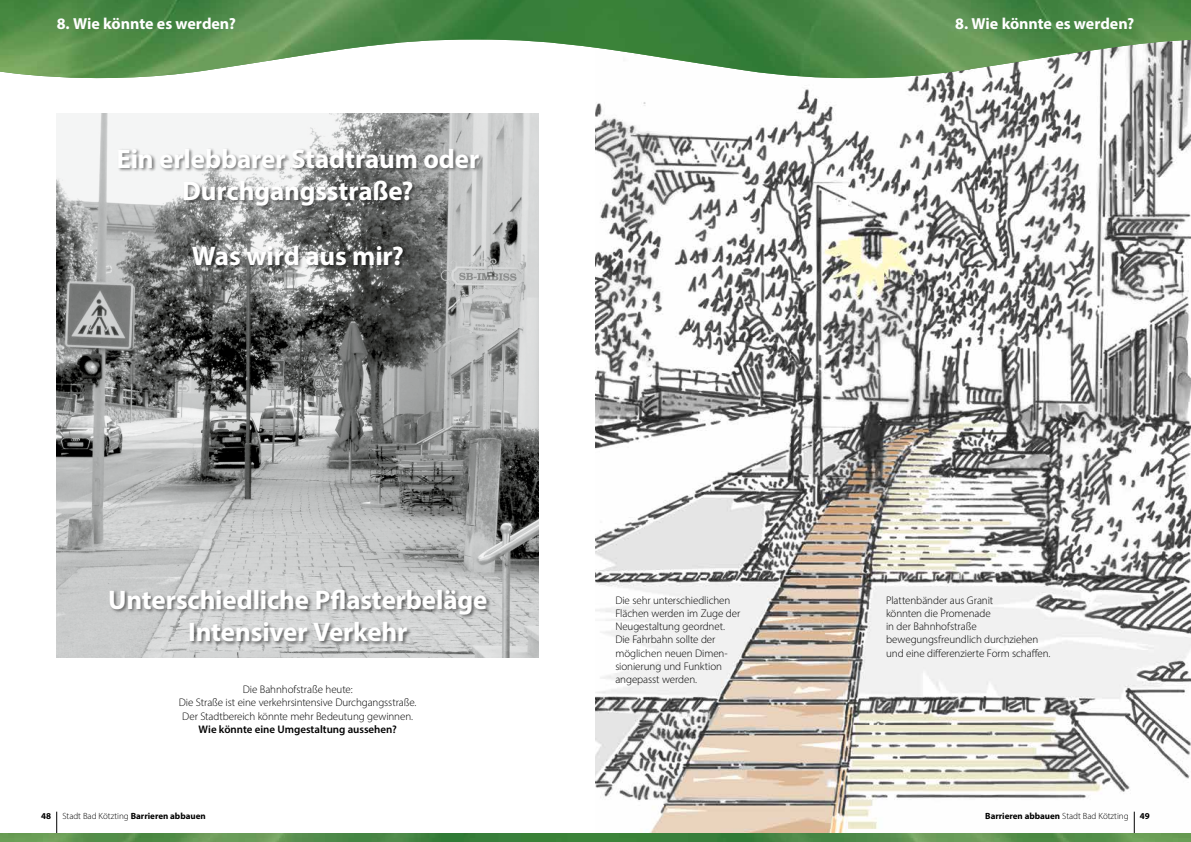
<style>
.page{position:relative;width:1191px;height:842px;background:#fff}
.page>*{position:absolute;margin:0;border:0;box-sizing:border-box;transform-origin:0 0}
.t1{font:700 27px/32.4px "Myriad Pro";letter-spacing:-.005em;color:#fff;text-align:center}
.t2{font:700 16px "Myriad Pro";letter-spacing:-.005em;color:#fff}
.t3{font:300 11px/13.2px "Myriad Pro";letter-spacing:-.01em;color:#000}
.t4{font:600 11px "Myriad Pro";color:#000}
.t5{font:700 9px "Myriad Pro";color:#000}
.t6{font:300 9px "Myriad Pro";color:#000}
.s1{font-weight:700}
.s2{font-weight:300}
</style>
<div class="page">
<img style="left:595px;top:85px;width:596px;height:748px">
<hr style="left:1134px;top:812px;width:1px;height:30px;background:#000">
<hr style="left:56px;top:812px;width:1px;height:30px;background:#000">
<img style="left:0;top:833px;width:1191px;height:9px">
<svg style="left:911px;top:79px;width:279px;height:6px"></svg>
<img style="left:0;top:0;width:1191px;height:79px">
<img style="left:56px;top:113px;width:483px;height:545px">
<div style="left:117px;top:148px;width:367px;height:122px;background:#000;opacity:.5"></div>
<div style="left:109px;top:589px;width:383px;height:58px;background:#000;opacity:.5"></div>
<h2 class="t2" style="left:57px;top:13px;width:181px">8. Wie könnte es werden?</h2>
<h1 class="t1" style="left:116px;top:141px;width:364px">Ein erlebbarer Stadtraum oder<br>Durchgangsstraße?</h1>
<h1 class="t1" style="left:192px;top:239px;width:213px">Was wird aus mir?</h1>
<h1 class="t1" style="left:108px;top:583px;width:381px">Unterschiedliche Pflasterbeläge<br>Intensiver Verkehr</h1>
<p class="t3" style="left:179px;top:682px;width:239px;line-height:13.5px;text-align:center">Die Bahnhofstraße heute:<br>Die Straße ist eine verkehrsintensive Durchgangsstraße.<br>Der Stadtbereich könnte mehr Bedeutung gewinnen.</p>
<p class="t4" style="left:199px;top:722px;width:200px">Wie könnte eine Umgestaltung aussehen?</p>
<p class="t3" style="left:615px;top:593px;width:126px">Die sehr unterschiedlichen<br>Flächen werden im Zuge der<br>Neugestaltung geordnet.<br>Die Fahrbahn sollte der möglichen neuen Dimen&shy;sionierung und Funktion angepasst werden.</p>
<h2 class="t2" style="left:955px;top:13px;width:181px">8. Wie könnte es werden?</h2>
<p class="t3" style="left:886px;top:593px;width:166px">Plattenbänder aus Granit<br>könnten die Promenade<br>in der Bahnhofstraße bewegungsfreundlich durchziehen und eine differenzierte Form schaffen.</p>
<p class="t5" style="left:41px;top:810px;width:11px">48</p>
<p class="t6" style="left:62px;top:810px;width:145px">Stadt Bad Kötzting <span class="s1">Barrieren abbauen</span></p>
<p class="t5" style="left:985px;top:810px;width:145px">Barrieren abbauen <span class="s2">Stadt Bad Kötzting</span></p>
<p class="t5" style="left:1140px;top:810px;width:11px">49</p>
</div>
